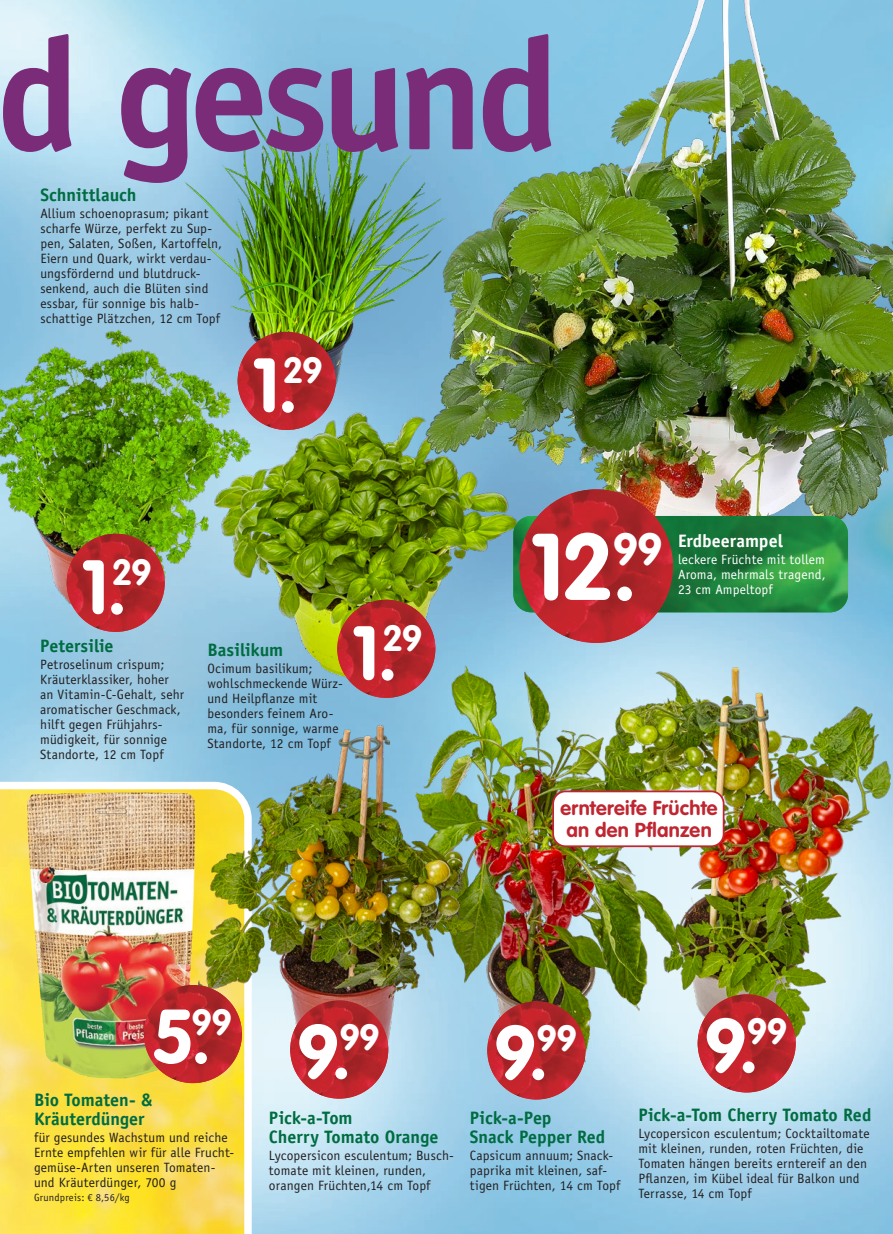
<style>
.page{position:relative;width:893px;height:1234px;background:#fff}
.page>*{position:absolute;margin:0;border:0;box-sizing:border-box;transform-origin:0 0}
.t1{font:700 159px "Officina Sans Std";letter-spacing:-.05em;color:#7a2c78}
.t2{font:700 93px "VAG Rounded Std";color:#fff}
.t3{font:700 75.15px "VAG Rounded Std";color:#fff}
.t4{font:700 44.7px "VAG Rounded Std";color:#fff}
.t5{font:700 19.95px/22.5px "VAG Rounded Std";letter-spacing:.015em;color:#c02631}
.t6{font:700 18px/19.5px "Officina Sans Std";color:#006c41}
.t7{font:700 18px "Officina Sans Std";color:#fff}
.t8{font:13.5px/15px "Officina Sans Std";letter-spacing:.01em;color:#231f20}
.t9{font:13.5px/15px "Officina Sans Std";letter-spacing:.01em;color:#fff}
.t10{font:10.5px "Officina Sans Std";letter-spacing:.015em;color:#231f20}
</style>
<div class="page">
<img style="left:0;top:0;width:893px;height:1233px">
<svg style="left:0;top:781px;width:252px;height:452px;background:#fbe050"></svg>
<img style="left:592px;top:644px;width:301px;height:405px">
<img style="left:400px;top:661px;width:286px;height:405px">
<img style="left:194px;top:719px;width:286px;height:354px">
<img style="left:0;top:315px;width:201px;height:312px">
<img style="left:201px;top:414px;width:323px;height:269px">
<img style="left:421px;top:0;width:472px;height:575px">
<img style="left:179px;top:79px;width:277px;height:335px">
<img style="left:7px;top:774px;width:214px;height:318px">
<img style="left:144px;top:984px;width:98px;height:98px;border-radius:49px">
<img style="left:513px;top:516px;width:335px;height:96px">
<img style="left:519px;top:489px;width:154px;height:153px;border-radius:77px">
<img style="left:290px;top:1000px;width:98px;height:98px;border-radius:49px">
<img style="left:487px;top:1001px;width:98px;height:98px;border-radius:49px">
<img style="left:698px;top:994px;width:98px;height:98px;border-radius:49px">
<img style="left:67px;top:533px;width:98px;height:98px;border-radius:49px">
<img style="left:337px;top:599px;width:98px;height:98px;border-radius:49px">
<img style="left:238px;top:332px;width:98px;height:98px;border-radius:49px">
<div style="left:553px;top:791px;width:171px;height:55px;background:#fff;border-radius:12px"></div>
<div style="left:552px;top:790px;width:172px;height:56px;border:2px solid #c02631;border-radius:12px"></div>
<h1 class="t1" style="left:-4px;top:-4px;width:564px">d gesund</h1>
<h3 class="t6" style="left:40px;top:185px;width:98px">Schnittlauch</h3>
<p class="t8" style="left:40px;top:206px;width:183px">Allium schoenoprasum; pikant scharfe Würze, perfekt zu Sup&shy;pen, Salaten, Soßen, Kartoffeln,<br>Eiern und Quark, wirkt verdau&shy;ungsfördernd und blutdruck&shy;senkend, auch die Blüten sind essbar, für sonnige bis halb&shy;schattige Plätzchen, 12 cm Topf</p>
<h3 class="t3" style="left:252px;top:341px;width:72px">1.<sup>29</sup></h3>
<h3 class="t3" style="left:81px;top:543px;width:72px">1.<sup>29</sup></h3>
<h3 class="t6" style="left:40px;top:635px;width:75px">Petersilie</h3>
<p class="t8" style="left:40px;top:657px;width:145px">Petroselinum crispum;<br>Kräuterklassiker, hoher an Vitamin-C-Gehalt, sehr aromatischer Geschmack, hilft gegen Frühjahrs&shy;müdigkeit, für sonnige<br>Standorte, 12 cm Topf</p>
<h3 class="t6" style="left:207px;top:639px;width:77px">Basilikum</h3>
<p class="t8" style="left:207px;top:661px;width:137px">Ocimum basilikum; wohlschmeckende Würz&shy;und Heilpflanze mit besonders feinem Aro&shy;ma, für sonnige, warme<br>Standorte, 12 cm Topf</p>
<h3 class="t3" style="left:352px;top:609px;width:72px">1.<sup>29</sup></h3>
<h3 class="t4" style="left:613px;top:522px;width:52px">99</h3>
<h2 class="t2" style="left:530px;top:512px;width:109px">12.</h2>
<h3 class="t7" style="left:678px;top:529px;width:106px">Erdbeerampel</h3>
<p class="t9" style="left:678px;top:551px;width:149px">leckere Früchte mit tollem<br>Aroma, mehrmals tragend,</p>
<p class="t9" style="left:678px;top:581px;width:96px">23 cm Ampeltopf</p>
<h3 class="t5" style="left:561px;top:797px;width:159px">erntereife Früchte an den Pflanzen</h3>
<h3 class="t3" style="left:152px;top:992px;width:82px">5.<sup>99</sup></h3>
<h3 class="t6" style="left:34px;top:1089px;width:120px">Bio Tomaten- &amp;<br>Kräuterdünger</h3>
<p class="t8" style="left:34px;top:1129px;width:202px">für gesundes Wachstum und reiche<br>Ernte empfehlen wir für alle Frucht&shy;gemüse-Arten unseren Tomaten&shy;und Kräuterdünger, 700 g</p>
<p class="t10" style="left:34px;top:1190px;width:97px">Grundpreis: € 8,56/kg</p>
<h3 class="t3" style="left:297px;top:1007px;width:85px">9.<sup>99</sup></h3>
<h3 class="t3" style="left:494px;top:1008px;width:85px">9.<sup>99</sup></h3>
<h3 class="t3" style="left:704px;top:1001px;width:85px">9.<sup>99</sup></h3>
<h3 class="t6" style="left:269px;top:1107px;width:171px">Pick-a-Tom<br>Cherry Tomato Orange</h3>
<p class="t8" style="left:269px;top:1147px;width:186px">Lycopersicon esculentum; Busch&shy;tomate mit kleinen, runden, orangen Früchten,14 cm Topf</p>
<h3 class="t6" style="left:470px;top:1107px;width:137px">Pick-a-Pep<br>Snack Pepper Red</h3>
<p class="t8" style="left:470px;top:1147px;width:152px">Capsicum annuum; Snack&shy;paprika mit kleinen, saf&shy;tigen Früchten, 14 cm Topf</p>
<h3 class="t6" style="left:638px;top:1104px;width:234px">Pick-a-Tom Cherry Tomato Red</h3>
<p class="t8" style="left:638px;top:1125px;width:233px">Lycopersicon esculentum; Cocktailtomate mit kleinen, runden, roten Früchten, die Tomaten hängen bereits erntereif an den Pflanzen, im Kübel ideal für Balkon und Terrasse, 14 cm Topf</p>
</div>
